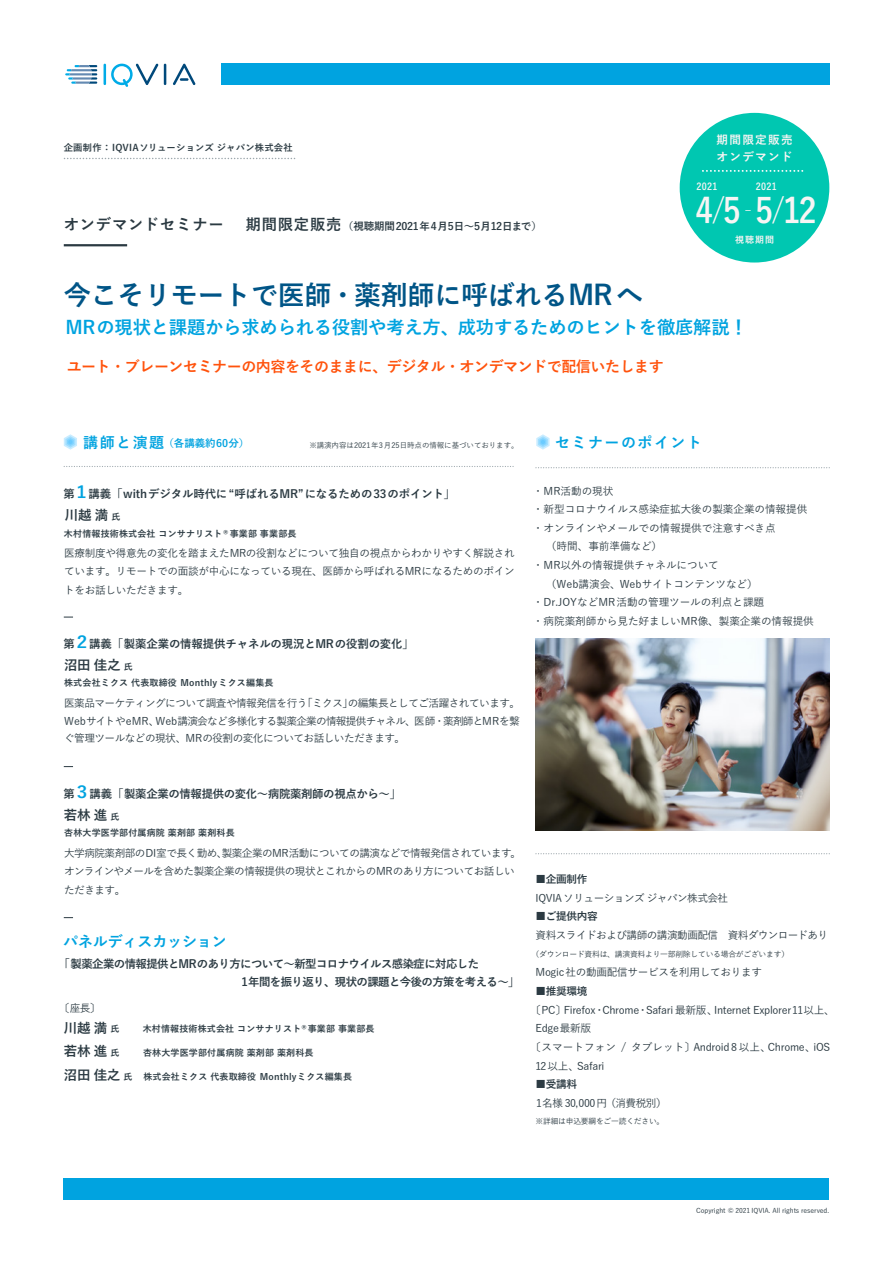
<style>
.page{position:relative;width:893px;height:1263px;background:#fff}
.page>*{position:absolute;margin:0;border:0;box-sizing:border-box;transform-origin:0 0}
.t1{font:700 34.35px "Yu Go";color:#f7f5f4;scale:.9 1}
.t2{font:700 27px "Yu Go";letter-spacing:-.01em;color:#005587}
.t3{font:700 18.3px "Yu Go";letter-spacing:-.01em;color:#00a3e0}
.t4{font:700 15px "Yu Go";letter-spacing:-.03em;color:#ff530d}
.t5{font:700 15px "Yu Go";letter-spacing:.1em;color:#00a3e0}
.t6{font:700 15px "Yu Go";letter-spacing:-.01em;color:#00a3e0}
.t7{font:700 13.5px "Yu Go";letter-spacing:-.025em;color:#2b3a42}
.t8{font:12.3px "Koz Go Pr 6 N";color:#f7f5f4;scale:.6 1}
.t9{font:700 11.7px/16.5px "Yu Go";letter-spacing:.11em;color:#fbf5f4}
.t10{font:700 11.4px "Yu Go";letter-spacing:-.01em;color:#2b3a42}
.t11{font:700 11.4px/18px "Yu Go";letter-spacing:-.05em;color:#2b3a42}
.t12{font:700 11.4px "Yu Go";letter-spacing:-.03em;color:#2b3a42}
.t13{font:500 10.65px/18.6px "Yu Go";letter-spacing:-.05em;color:#2b3a42}
.t14{font:500 10.65px/18.6px "Yu Go";letter-spacing:-.03em;color:#2b3a42;text-align:justify}
.t15{font:500 10.65px "Yu Go";letter-spacing:-.01em;color:#2b3a42}
.t16{font:700 10.65px "Yu Go";color:#2b3a42}
.t17{font:700 10.5px "Yu Go";letter-spacing:-.01em;color:#2b3a42}
.t18{font:700 10.5px "Yu Go";letter-spacing:-.01em;color:#00a3e0}
.t19{font:700 9.75px "Yu Go";letter-spacing:.03em;color:#f7f5f4;scale:.9 1}
.t20{font:700 9.3px "Yu Go";letter-spacing:.025em;color:#2b3a42}
.t21{font:700 9px "Yu Go";letter-spacing:.02em;color:#2b3a42}
.t22{font:700 9px "Yu Go";color:#fbf5f4}
.t23{font:500 7.8px "Yu Go";letter-spacing:-.03em;color:#2b3a42}
.t24{font:500 7.5px "Yu Go";letter-spacing:-.01em;color:#2b3a42}
.t25{font:500 6.75px "Yu Go";letter-spacing:-.01em;color:#2b3a42}
.s1{font-size:15.3px}
.s2{font-size:27.6px}
.s3{font-weight:500;font-size:29.7px}
.s4{font-size:16.5px;color:#00a3e0}
.s5{font-size:9px}
.s6{font-family:"Yu Gothic"}
.s7{font-size:13.5px}
.s8{font-weight:700}
.s9{font-weight:500}
</style>
<div class="page">
<svg style="left:64px;top:158px;width:231px;height:1px"></svg>
<svg style="left:536px;top:467px;width:293px;height:1px"></svg>
<svg style="left:64px;top:466px;width:450px;height:1px"></svg>
<svg style="left:64px;top:434px;width:13px;height:16px"></svg>
<svg style="left:536px;top:434px;width:14px;height:16px"></svg>
<div style="left:221px;top:64px;width:608px;height:21px;background:#00a3e0"></div>
<div style="left:680px;top:113px;width:149px;height:150px;background:#00c7b1;border-radius:50%"></div>
<svg style="left:703px;top:170px;width:101px;height:2px"></svg>
<div style="left:64px;top:1178px;width:765px;height:21px;background:#00a3e0"></div>
<hr style="left:64px;top:244px;width:63px;height:2px;background:#2b3a42">
<svg style="left:536px;top:853px;width:293px;height:1px"></svg>
<img style="left:536px;top:638px;width:293px;height:192px">
<hr style="left:104px;top:64px;width:2px;height:21px;background:#00abe7">
<hr style="left:164px;top:64px;width:2px;height:21px;background:#00497b">
<svg style="left:111px;top:63px;width:47px;height:24px"></svg>
<svg style="left:173px;top:64px;width:23px;height:21px"></svg>
<svg style="left:65px;top:65px;width:32px;height:19px"></svg>
<p class="t20" style="left:64px;top:142px;width:231px">企画制作：IQVIAソリューションズ ジャパン株式会社</p>
<p class="t17" style="left:64px;top:220px;width:480px"><span class="s1">オンデマンドセミナー 　期間限定販売</span>（視聴期間2021年4月5日～5月12日まで）</p>
<h2 class="t2" style="left:64px;top:279px;width:581px">今こそリモートで医師・薬剤師に呼ばれる<span class="s2">MR</span>へ</h2>
<p class="t9" style="left:716px;top:132px;width:78px">期間限定販売オンデマンド</p>
<h1 class="t1" style="left:695px;top:191px;width:136px">4<span class="s3">/</span>5 5<span class="s3">/</span>12</h1>
<p class="t22" style="left:735px;top:234px;width:40px">視聴期間</p>
<p class="t19" style="left:697px;top:181px;width:25px">2021</p>
<p class="t19" style="left:756px;top:181px;width:25px">2021</p>
<p class="t8" style="left:744px;top:203px;width:14px">－</p>
<h3 class="t3" style="left:65px;top:317px;width:684px">MRの現状と課題から求められる役割や考え方、成功するためのヒントを徹底解説！</h3>
<h3 class="t4" style="left:67px;top:358px;width:598px">ユート・ブレーンセミナーの内容をそのままに、デジタル・オンデマンドで配信いたします</h3>
<p class="t24" style="left:309px;top:438px;width:211px">※講演内容は2021年3月25日時点の情報に基づいております。</p>
<h3 class="t5" style="left:555px;top:434px;width:148px">セミナーのポイント</h3>
<p class="t10" style="left:63px;top:487px;width:393px">第 <span class="s4">1</span>講義「withデジタル時代に“呼ばれるMR”になるための33のポイント」</p>
<p class="t7" style="left:65px;top:507px;width:57px">川越 満<span class="s5">氏</span></p>
<p class="t21" style="left:64px;top:528px;width:234px">木村情報技術株式会社 コンサナリスト®事業部 事業部長</p>
<p class="t14" style="left:64px;top:542px;width:452px">医療制度や得意先の変化を踏まえたMRの役割などについて独自の視点からわかりやすく解説されています。リモートでの面談が中心になっている現在、医師から呼ばれるMRになるためのポイントをお話しいただきます。</p>
<h3 class="t5" style="left:67px;top:434px;width:99px">　講師と演題</h3>
<p class="t18" style="left:164px;top:437px;width:87px">（各講義約60分）</p>
<p class="t15" style="left:533px;top:481px;width:82px">・MR活動の現状</p>
<p class="t15" style="left:533px;top:499px;width:276px">・新型コロナウイルス感染<span class="s6">症</span>拡大後の製薬企業の情報提供</p>
<p class="t15" style="left:533px;top:518px;width:244px">・オンラインやメールでの情報提供で注意すべき点</p>
<p class="t15" style="left:546px;top:537px;width:118px">（時間、事前準備など）</p>
<p class="t15" style="left:533px;top:555px;width:187px">・MR以外の情報提供チャネルについて</p>
<p class="t15" style="left:546px;top:574px;width:213px">（Web講演会、Webサイトコンテンツなど）</p>
<p class="t15" style="left:533px;top:593px;width:233px">・Dr.JOYなどMR活動の管理ツールの利点と課題</p>
<p class="t15" style="left:533px;top:611px;width:282px">・病院薬剤師から見た好ましいMR像、製薬企業の情報提供</p>
<p class="t10" style="left:63px;top:637px;width:352px">第 <span class="s4">2</span> 講義「製薬企業の情報提供チャネルの現況とMRの役割の変化」</p>
<p class="t7" style="left:64px;top:657px;width:70px">沼田 佳之<span class="s5">氏</span></p>
<p class="t21" style="left:64px;top:678px;width:211px">株式会社ミクス 代表取締役 Monthlyミクス編集長</p>
<p class="t13" style="left:64px;top:692px;width:458px">医薬品マーケティングについて調査や情報発信を行う「ミクス」の編集長としてご活躍されています。<br>WebサイトやeMR、Web講演会など多様化する製薬企業の情報提供チャネル、医師・薬剤師とMRを繋</p>
<p class="t13" style="left:64px;top:728px;width:343px">ぐ管理ツールなどの現状、MRの役割の変化についてお話<span class="s6">し</span>いただきます。</p>
<p class="t12" style="left:63px;top:787px;width:339px">第 <span class="s4">3</span> 講義「製薬企業の情報提供の変化～病院薬剤師の視点から～」</p>
<p class="t7" style="left:64px;top:807px;width:57px">若林 進<span class="s5">氏</span></p>
<p class="t21" style="left:64px;top:828px;width:172px">杏林大学医学部付属病院 薬剤部 薬剤科長</p>
<p class="t13" style="left:64px;top:842px;width:458px">大学病院薬剤部のDI室で長く勤め、製薬企業のMR活動についての講演などで情報発信されています。オンラインやメールを含めた製薬企業の情報提供の現状とこれからのMRのあり方についてお話しいただきます。</p>
<h3 class="t6" style="left:63px;top:933px;width:165px">パネルディスカッション</h3>
<p class="t11" style="left:242px;top:955px;width:280px;text-indent:-183px">「製薬企業の情報提供とＭＲのあり方について～新型コロナウイルス感染症に対応した<br>1年間を振り返り、現状の課題と今後の方策を考える～」</p>
<p class="t7" style="left:64px;top:1020px;width:57px">川越 満<span class="s5">氏</span></p>
<p class="t21" style="left:143px;top:1024px;width:233px">木村情報技術株式会社 コンサナリスト®事業部 事業部長</p>
<p class="t7" style="left:64px;top:1044px;width:57px">若林 進<span class="s5">氏</span></p>
<p class="t21" style="left:143px;top:1048px;width:172px">杏林大学医学部付属病院 薬剤部 薬剤科長</p>
<p class="t21" style="left:64px;top:1071px;width:290px"><span class="s7">沼田 佳之</span>氏 株式会社ミクス 代表取締役 Monthlyミクス編集長</p>
<p class="t14" style="left:59px;top:998px;width:43px">〔座長〕</p>
<p class="t13" style="left:536px;top:868px;width:194px">■<span class="s8">企画制作<br></span>IQVIAソリューションズ ジャパン株式会社</p>
<p class="t13" style="left:536px;top:906px;width:294px">■<span class="s8">ご提供内容<br></span>資料スライドおよび講師の講演動画配信　資料ダウンロードあり</p>
<p class="t14" style="left:536px;top:962px;width:228px">Mogic社の動画配信サービスを利用しております</p>
<p class="t16" style="left:536px;top:985px;width:53px"><span class="s9">■</span>推奨環境</p>
<p class="t14" style="left:530px;top:999px;width:306px">〔PC〕Firefox・Chrome・Safari 最新版、Internet Explorer11以上、</p>
<p class="t14" style="left:536px;top:1018px;width:57px">Edge最新版</p>
<p class="t14" style="left:530px;top:1036px;width:301px">〔スマートフォン / タブレット〕Android 8 以上、Chrome、iOS</p>
<p class="t14" style="left:536px;top:1055px;width:70px">12以上、Safari</p>
<p class="t13" style="left:536px;top:1073px;width:133px">■<span class="s8">受講料<br></span>1名様 30,000 円（消費税別）</p>
<p class="t23" style="left:536px;top:1114px;width:130px">※詳細は申込要綱をご一読ください。</p>
<p class="t23" style="left:532px;top:947px;width:259px">（ダウンロード資料は、講演資料より一部削除している場合がございます）</p>
<p class="t25" style="left:696px;top:1204px;width:134px">Copyright © 2021 IQVIA. All rights reserved.</p>
</div>
